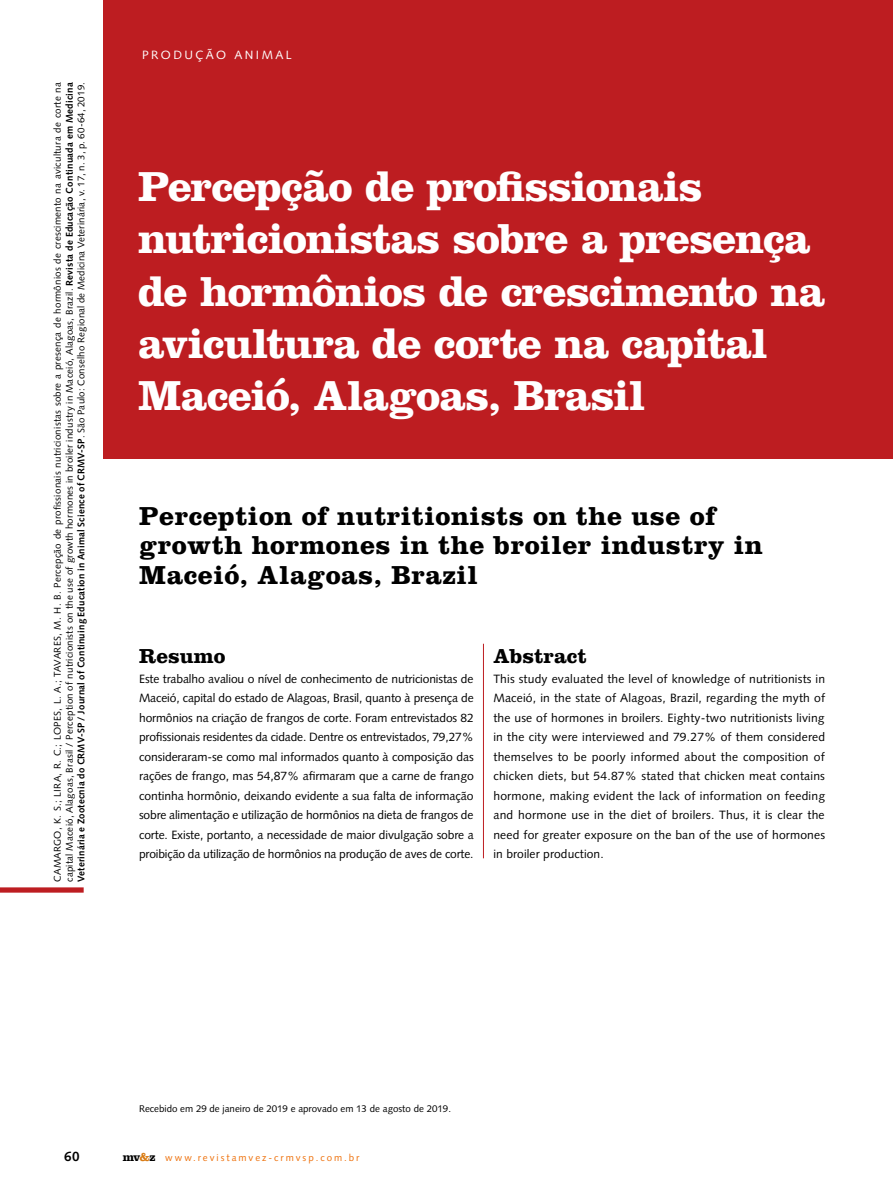
<style>
.page{position:relative;width:893px;height:1191px;background:#fff}
.page>*{position:absolute;margin:0;border:0;box-sizing:border-box;transform-origin:0 0}
.t1{font:700 43.5px/52.2px "Clarendon LT Std";letter-spacing:-.025em;color:#fff}
.t2{font:700 27px/29.2px "Clarendon LT Std";letter-spacing:.02em;color:#000}
.t3{font:700 21px "Clarendon LT Std";color:#000}
.t4{font:700 13.5px "Syntax LT Std";color:#000}
.t5{font:12px/19.5px "Syntax LT Std";letter-spacing:-.005em;color:#000;text-align:justify}
.t6{font:12px "Syntax LT Std";letter-spacing:.2em;color:#fff}
.t7{font:9.75px/11.7px "Syntax LT Std";color:#000;text-align:justify}
.t8{font:9.75px "Syntax LT Std";letter-spacing:.2em;color:#ee710c}
.s1{font-weight:700}
.s2{font-family:"Clarendon LT Std";font-weight:700;font-size:12px;color:#000}
.s3{font-family:"Clarendon LT Std";font-weight:700;font-size:12px;color:#d97b14}
</style>
<div class="page">
<hr style="left:483px;top:644px;width:1px;height:214px;background:#bd1d21">
<div style="left:103px;top:0;width:790px;height:458px;background:#bd1d21"></div>
<div style="left:0;top:887px;width:84px;height:5px;background:#bd1d21"></div>
<p class="t7" style="left:52px;top:882px;width:801px;rotate:-90deg">CAMARGO, K. S.; LIRA, R. C.; LOPES, L. A.; TAVARES, M. H. B. Percepção de profissionais nutricionistas sobre a presença de hormônios de crescimento na avicultura de corte na capital Maceió, Alagoas, Brasil / Perception of nutricionists on the use of growth hormones in broiler industry in Maceió, Alagoas, Brazil. <span class="s1">Revista de Educação Continuada em Medicina Veterinária e Zootecnia do CRMV-SP / Journal of Continuing Education in Animal Science of CRMV-SP</span>. São Paulo: Conselho Regional de Medicina Veterinária, v. 17, n. 3, p. 60-64, 2019.</p>
<p class="t6" style="left:142px;top:47px;width:151px">PRODUÇÃO ANIMAL</p>
<h1 class="t1" style="left:138px;top:160px;width:689px">Percepção de profissionais nutricionistas sobre a presença de hormônios de crescimento na avicultura de corte na capital<br>Maceió, Alagoas, Brasil</h1>
<h2 class="t2" style="left:139px;top:501px;width:625px">Perception of nutritionists on the use of growth hormones in the broiler industry in<br>Maceió, Alagoas, Brazil</h2>
<h3 class="t3" style="left:139px;top:643px;width:88px">Resumo</h3>
<p class="t5" style="left:139px;top:669px;width:336px">Este trabalho avaliou o nível de conhecimento de nutricionistas de Maceió, capital do estado de Alagoas, Brasil, quanto à presença de hormônios na criação de frangos de corte. Foram entrevistados 82 profissionais residentes da cidade. Dentre os entrevistados, 79,27% consideraram-se como mal informados quanto à composição das rações de frango, mas 54,87% afirmaram que a carne de frango continha hormônio, deixando evidente a sua falta de informação sobre alimentação e utilização de hormônios na dieta de frangos de corte. Existe, portanto, a necessidade de maior divulgação sobre a proibição da utilização de hormônios na produção de aves de corte.</p>
<h3 class="t3" style="left:493px;top:643px;width:95px">Abstract</h3>
<p class="t5" style="left:493px;top:669px;width:333px">This study evaluated the level of knowledge of nutritionists in Maceió, in the state of Alagoas, Brazil, regarding the myth of the use of hormones in broilers. Eighty-two nutritionists living in the city were interviewed and 79.27% of them considered themselves to be poorly informed about the composition of chicken diets, but 54.87% stated that chicken meat contains hormone, making evident the lack of information on feeding and hormone use in the diet of broilers. Thus, it is clear the need for greater exposure on the ban of the use of hormones in broiler production.</p>
<p class="t7" style="left:139px;top:1102px;width:313px">Recebido em 29 de janeiro de 2019 e aprovado em 13 de agosto de 2019.</p>
<p class="t4" style="left:64px;top:1148px;width:17px">60</p>
<p class="t8" style="left:123px;top:1151px;width:238px"><span class="s2">mv</span><span class="s3">&amp;</span><span class="s2">z</span> www.revistamvez-crmvsp.com.br</p>
</div>
